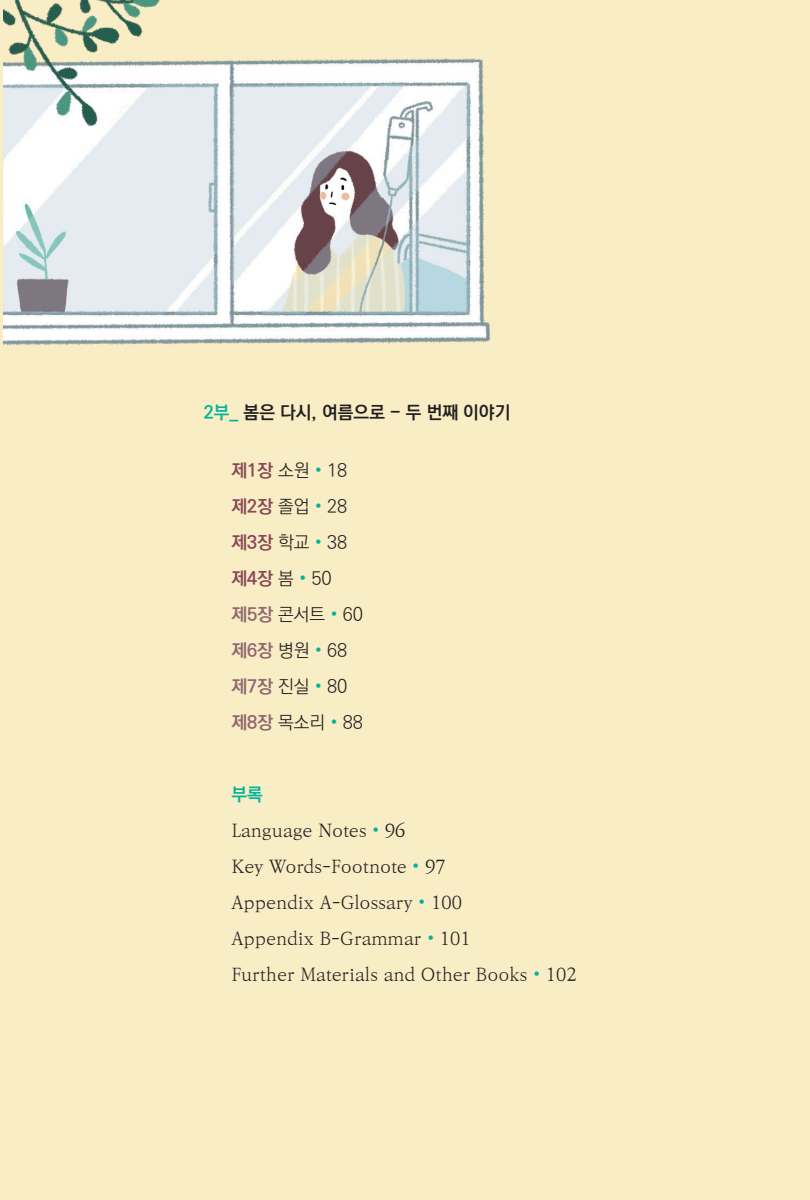
<style>
.page{position:relative;width:810px;height:1200px;background:#fff}
.page>*{position:absolute;margin:0;border:0;box-sizing:border-box;transform-origin:0 0}
.차례_내용{font:300 18px "Ko Pub Batang";color:#231f20}
.차례_내용-2{font:300 18px "Ko Pub Dotum";color:#231f20}
.차례_내용-3{font:700 18px "Ko Pub Dotum";color:#231f20}
.차례_내용-4{font:700 18px "Ko Pub Dotum";color:#884a56}
.차례_내용-5{font:700 18px "Ko Pub Dotum";color:#02b49b}
.s1{color:#02b49b}
.s2{font-weight:700;color:#884a56}
.s3{font-weight:300;color:#231f20}
.s4{font-weight:300;color:#02b49b}
.s5{font-weight:700;color:#8f676d}
</style>
<div class="page">
<div style="left:0;top:0;width:810px;height:1199px;background:#f9edc5"></div>
<img style="left:3px;top:0;width:488px;height:345px">
<p class="차례_내용-3" style="left:204px;top:403px;width:308px"><span class="s1">2부_</span> 봄은 다시, 여름으로 - 두 번째 이야기</p>
<p class="차례_내용-2" style="left:231px;top:461px;width:118px"><span class="s2">제1장</span> 소원 <span class="s1">•</span> 18</p>
<p class="차례_내용-2" style="left:231px;top:497px;width:118px"><span class="s2">제2장</span> 졸업 <span class="s1">•</span> 28</p>
<p class="차례_내용-2" style="left:231px;top:533px;width:118px"><span class="s2">제3장</span> 학교 <span class="s1">•</span> 38</p>
<p class="차례_내용-4" style="left:231px;top:569px;width:102px">제4장 <span class="s3">봄</span> <span class="s4">•</span> <span class="s3">50</span></p>
<p class="차례_내용-2" style="left:231px;top:605px;width:133px"><span class="s5">제5장</span> 콘서트 <span class="s1">•</span> 60</p>
<p class="차례_내용-2" style="left:231px;top:641px;width:118px"><span class="s5">제6장</span> 병원 <span class="s1">•</span> 68</p>
<p class="차례_내용-2" style="left:231px;top:677px;width:118px"><span class="s5">제7장</span> 진실 <span class="s1">•</span> 80</p>
<p class="차례_내용-2" style="left:231px;top:713px;width:133px"><span class="s5">제8장</span> 목소리 <span class="s1">•</span> 88</p>
<p class="차례_내용-5" style="left:231px;top:785px;width:33px">부록</p>
<p class="차례_내용" style="left:231px;top:820px;width:176px">Language Notes <span class="s1">•</span> 96</p>
<p class="차례_내용" style="left:231px;top:856px;width:216px">Key Words-Footnote <span class="s1">•</span> 97</p>
<p class="차례_내용" style="left:231px;top:892px;width:232px">Appendix A-Glossary <span class="s1">•</span> 100</p>
<p class="차례_내용" style="left:231px;top:928px;width:241px">Appendix B-Grammar <span class="s1">•</span> 101</p>
<p class="차례_내용" style="left:231px;top:964px;width:347px">Further Materials and Other Books <span class="s1">•</span> 102</p>
</div>
